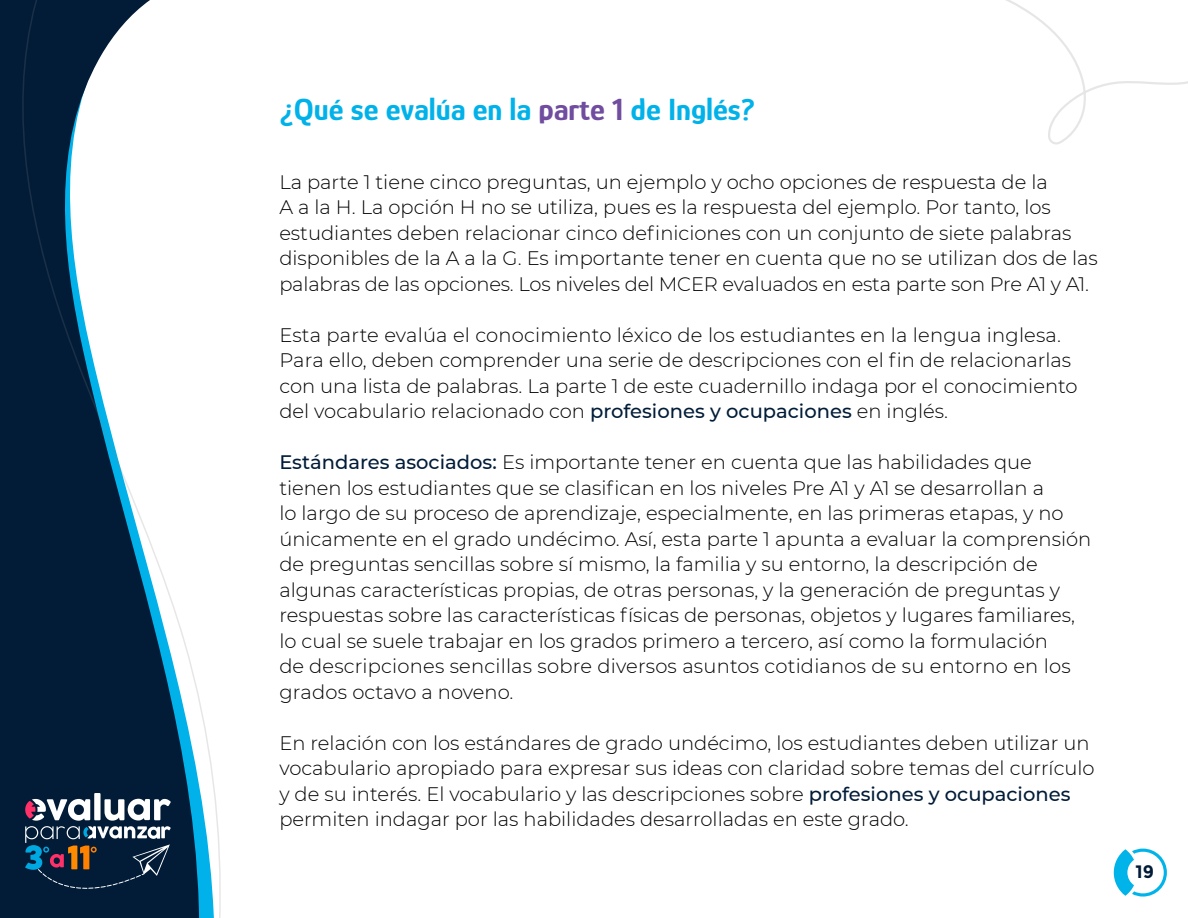
<style>
.page{position:relative;width:1188px;height:918px;background:#fff}
.page>*{position:absolute;margin:0;border:0;box-sizing:border-box;transform-origin:0 0}
.Subtítulos{font:700 31.5px "Glory";color:#00b2e9}
.Texto_introductorio{font:300 19.5px/25.5px "Montserrat";color:#000}
.t1{font:700 18px "Montserrat";color:#021c38}
.s1{color:#704d9f}
.s2{font-weight:500;color:#021c38}
</style>
<div class="page">
<div style="left:0;top:0;width:22px;height:918px;background:#021c38"></div>
<svg style="left:1006px;top:0;width:182px;height:145px"></svg>
<svg style="left:1114px;top:849px;width:53px;height:48px"></svg>
<svg style="left:22px;top:0;width:199px;height:918px"></svg>
<svg style="left:25px;top:793px;width:146px;height:110px;background:#36485c"></svg>
<p class="Subtítulos" style="left:279px;top:90px;width:478px">¿Qué se evalúa en la <span class="s1">parte 1</span> de Inglés?</p>
<p class="Texto_introductorio" style="left:279px;top:168px;width:820px">La parte 1 tiene cinco preguntas, un ejemplo y ocho opciones de respuesta de la<br>A a la H. La opción H no se utiliza, pues es la respuesta del ejemplo. Por tanto, los estudiantes deben relacionar cinco definiciones con un conjunto de siete palabras disponibles de la A a la G. Es importante tener en cuenta que no se utilizan dos de las palabras de las opciones. Los niveles del MCER evaluados en esta parte son Pre A1 y A1.</p>
<p class="Texto_introductorio" style="left:279px;top:321px;width:800px">Esta parte evalúa el conocimiento léxico de los estudiantes en la lengua inglesa.<br>Para ello, deben comprender una serie de descripciones con el fin de relacionarlas con una lista de palabras. La parte 1 de este cuadernillo indaga por el conocimiento del vocabulario relacionado con <span class="s2">profesiones y ocupaciones</span> en inglés.</p>
<p class="Texto_introductorio" style="left:279px;top:449px;width:813px"><span class="s2">Estándares asociados:</span> Es importante tener en cuenta que las habilidades que tienen los estudiantes que se clasifican en los niveles Pre A1 y A1 se desarrollan a<br>lo largo de su proceso de aprendizaje, especialmente, en las primeras etapas, y no únicamente en el grado undécimo. Así, esta parte 1 apunta a evaluar la comprensión de preguntas sencillas sobre sí mismo, la familia y su entorno, la descripción de algunas características propias, de otras personas, y la generación de preguntas y respuestas sobre las características físicas de personas, objetos y lugares familiares, lo cual se suele trabajar en los grados primero a tercero, así como la formulación<br>de descripciones sencillas sobre diversos asuntos cotidianos de su entorno en los grados octavo a noveno.</p>
<p class="Texto_introductorio" style="left:279px;top:729px;width:817px">En relación con los estándares de grado undécimo, los estudiantes deben utilizar un vocabulario apropiado para expresar sus ideas con claridad sobre temas del currículo y de su interés. El vocabulario y las descripciones sobre <span class="s2">profesiones y ocupaciones </span>permiten indagar por las habilidades desarrolladas en este grado.</p>
<p class="t1" style="left:1136px;top:861px;width:20px">19</p>
</div>
